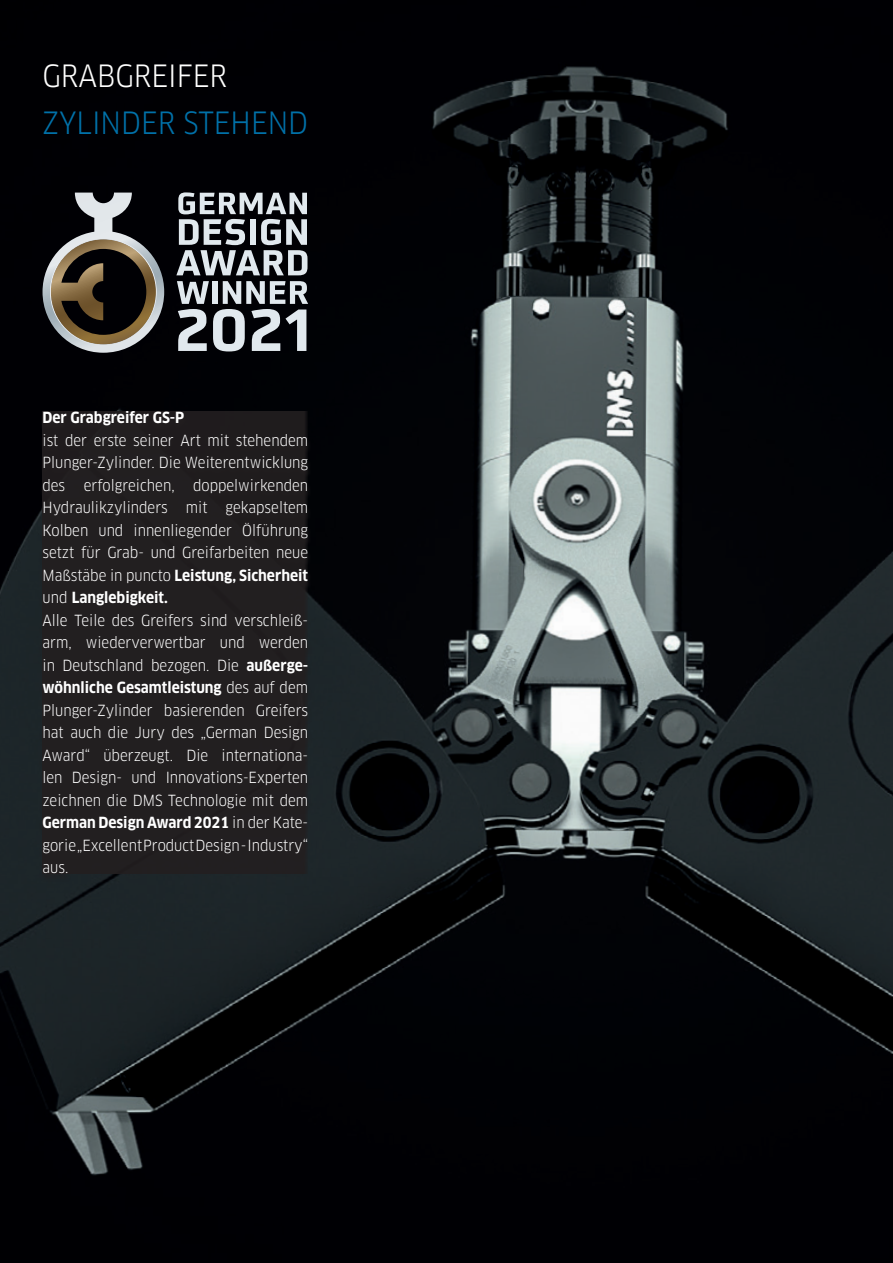
<style>
.page{position:relative;width:893px;height:1263px;background:#fff}
.page>*{position:absolute;margin:0;border:0;box-sizing:border-box;transform-origin:0 0}
.t1{font:condensed 30px "Clan OT";color:#0071a9}
.t2{font:condensed 30px "Clan OT";color:#fff}
.t3{font:condensed 15px/22.5px "Clan OT";color:#fff}
.t4{font:700 condensed 15px "Clan OT";color:#fff}
.s1{font-weight:700}
</style>
<div class="page">
<img style="left:0;top:0;width:893px;height:1263px">
<div style="left:39px;top:411px;width:274px;height:470px;background:#231f20"></div>
<svg style="left:176px;top:192px;width:131px;height:83px;background:#6a6e72"></svg>
<svg style="left:177px;top:281px;width:131px;height:70px;background:#6e7276"></svg>
<svg style="left:43px;top:193px;width:121px;height:160px;background:#4c4741"></svg>
<h1 class="t2" style="left:43px;top:59px;width:186px">GRABGREIFER</h1>
<h1 class="t1" style="left:43px;top:105px;width:267px">ZYLINDER STEHEND</h1>
<p class="t4" style="left:43px;top:409px;width:143px">Der Grabgreifer GS-P</p>
<p class="t3" style="left:43px;top:429px;width:267px">ist der erste seiner Art mit stehendem Plunger-Zylinder. Die Weiterentwicklung des erfolgreichen, doppelwirkenden Hydraulikzylinders mit gekapseltem Kolben und innenliegender Ölführung setzt für Grab- und Greifarbeiten neue Maßstäbe in puncto <span class="s1">Leistung, Sicherheit </span>und <span class="s1">Langlebigkeit.<br></span>Alle Teile des Greifers sind verschleiß&shy;arm, wiederverwertbar und werden in Deutschland bezogen. Die <span class="s1">außerge&shy;wöhnliche Gesamtleistung</span> des auf dem Plunger-Zylinder basierenden Greifers hat auch die Jury des „German Design Award“ überzeugt. Die internationa&shy;len Design- und Innovations-Experten zeichnen die DMS Technologie mit dem <span class="s1">German Design Award 2021</span> in der Kate&shy;gorie „Excellent Product Design - Industry“ aus.</p>
</div>
